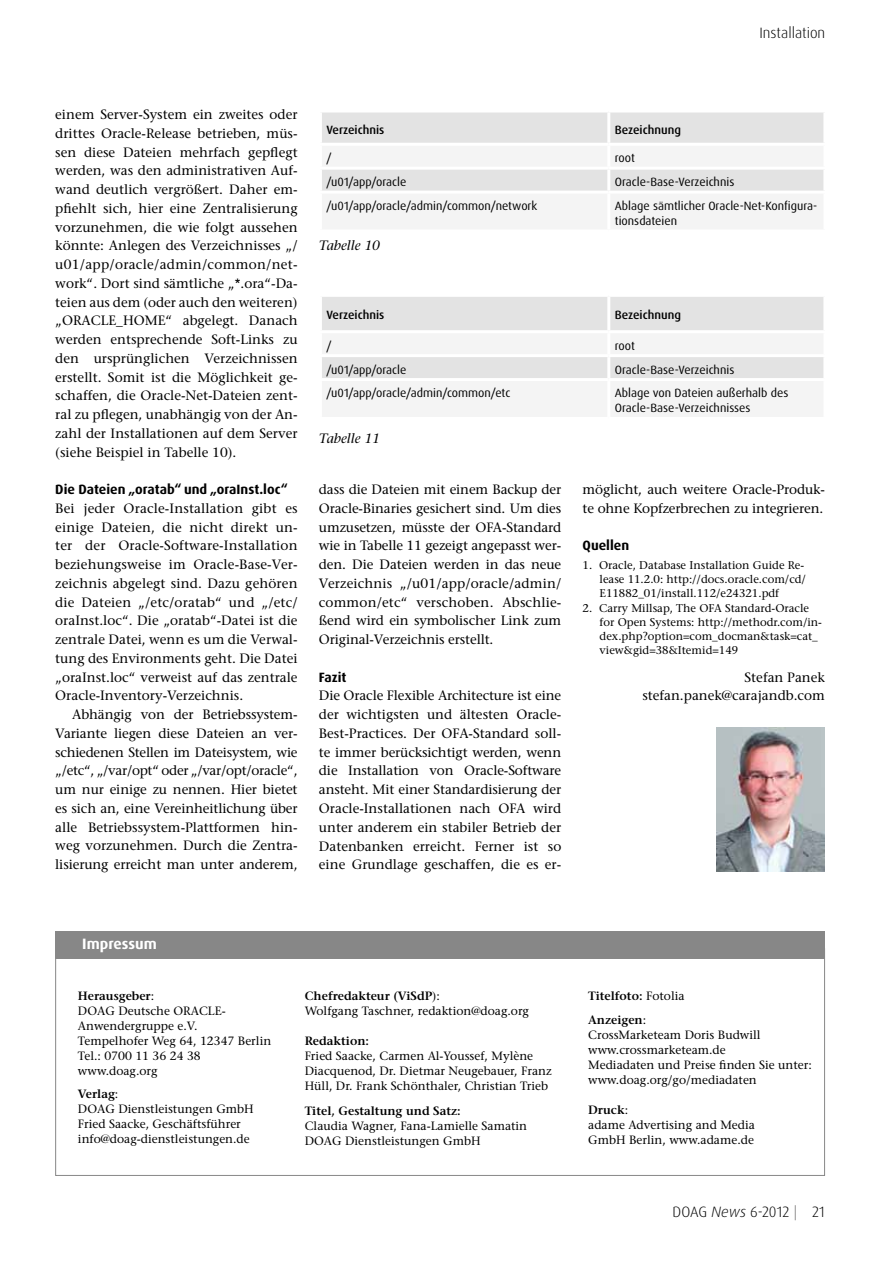
<style>
.page{position:relative;width:893px;height:1263px;background:#fff}
.page>*{position:absolute;margin:0;border:0;box-sizing:border-box;transform-origin:0 0}
.t1{font:300 15px "Dax Pro";color:#000}
.t2{font:700 15px "Dax Pro";color:#fff}
.t3{font:500 13.5px/18.8px "Stone Serif Std";color:#000;text-align:justify}
.t4{font:700 13.5px "Dax Pro";color:#000}
.t5{font:italic 500 13.5px "Stone Serif Std";color:#000}
.t6{font:500 12px/15px "Stone Serif Std";color:#000}
.t7{font:12px/15px "Dax Pro";color:#000}
.t8{font:600 12px/23.5px "Stone Serif Std";color:#000}
.t9{font:500 12px "Dax Pro";color:#000}
.t10{font:500 11.25px/14.2px "Stone Serif Std";color:#000}
.s1{font-weight:600}
.s2{font-weight:500}
.s3{font-style:italic}
.s4{color:#706f6f}
</style>
<div class="page">
<svg style="left:322px;top:112px;width:501px;height:117px"></svg>
<hr style="left:607px;top:112px;width:3px;height:31px;background:#fff">
<hr style="left:319px;top:143px;width:290px;height:3px;background:#fff">
<hr style="left:609px;top:143px;width:217px;height:3px;background:#fff">
<hr style="left:607px;top:146px;width:3px;height:21px;background:#fff">
<hr style="left:319px;top:167px;width:290px;height:3px;background:#fff">
<hr style="left:609px;top:167px;width:217px;height:3px;background:#fff">
<hr style="left:607px;top:170px;width:3px;height:21px;background:#fff">
<hr style="left:319px;top:191px;width:290px;height:3px;background:#fff">
<hr style="left:609px;top:191px;width:217px;height:3px;background:#fff">
<hr style="left:607px;top:194px;width:3px;height:35px;background:#fff">
<svg style="left:322px;top:297px;width:501px;height:120px"></svg>
<hr style="left:607px;top:297px;width:3px;height:33px;background:#fff">
<hr style="left:319px;top:330px;width:290px;height:3px;background:#fff">
<hr style="left:609px;top:330px;width:217px;height:3px;background:#fff">
<hr style="left:607px;top:333px;width:3px;height:21px;background:#fff">
<hr style="left:319px;top:354px;width:290px;height:3px;background:#fff">
<hr style="left:609px;top:354px;width:217px;height:3px;background:#fff">
<hr style="left:607px;top:357px;width:3px;height:21px;background:#fff">
<hr style="left:319px;top:378px;width:290px;height:3px;background:#fff">
<hr style="left:609px;top:378px;width:217px;height:3px;background:#fff">
<hr style="left:607px;top:381px;width:3px;height:36px;background:#fff">
<img style="left:717px;top:728px;width:108px;height:144px">
<div style="left:55px;top:931px;width:770px;height:27px;background:#878787"></div>
<p class="t1" style="left:759px;top:23px;width:67px">Installation</p>
<p class="t3" style="left:55px;top:105px;width:244px">einem Server-System ein zweites oder drittes Oracle-Release betrieben, müs&shy;sen diese Dateien mehrfach gepflegt werden, was den administrativen Auf&shy;wand deutlich vergrößert. Daher em&shy;pfiehlt sich, hier eine Zentralisierung vorzunehmen, die wie folgt aussehen könnte: Anlegen des Verzeichnisses „/ u01/app/oracle/admin/common/net&shy;work“. Dort sind sämtliche „*.ora“-Da&shy;teien aus dem (oder auch den weiteren) „ORACLE_HOME“ abgelegt. Danach werden entsprechende Soft-Links zu den ursprünglichen Verzeichnissen erstellt. Somit ist die Möglichkeit ge&shy;schaffen, die Oracle-Net-Dateien zent&shy;ral zu pflegen, unabhängig von der An&shy;zahl der Installationen auf dem Server (siehe Beispiel in Tabelle 10).</p>
<p class="t4" style="left:55px;top:481px;width:234px">Die Dateien „oratab“ und „oraInst.loc“</p>
<p class="t3" style="left:55px;top:499px;width:244px">Bei jeder Oracle-Installation gibt es einige Dateien, die nicht direkt un&shy;ter der Oracle-Software-Installation beziehungsweise im Oracle-Base-Ver&shy;zeichnis abgelegt sind. Dazu gehören die Dateien „/etc/oratab“ und „/etc/ oraInst.loc“. Die „oratab“-Datei ist die zentrale Datei, wenn es um die Verwal&shy;tung des Environments geht. Die Datei „oraInst.loc“ verweist auf das zentrale Oracle-Inventory-Verzeichnis.</p>
<p class="t3" style="left:55px;top:705px;width:244px;text-indent:17px">Abhängig von der Betriebssystem-Variante liegen diese Dateien an ver&shy;schiedenen Stellen im Dateisystem, wie „/etc“, „/var/opt“ oder „/var/opt/oracle“, um nur einige zu nennen. Hier bietet es sich an, eine Vereinheitlichung über alle Betriebssystem-Plattformen hin&shy;weg vorzunehmen. Durch die Zentra&shy;lisierung erreicht man unter anderem,</p>
<p class="t9" style="left:326px;top:122px;width:60px">Verzeichnis</p>
<p class="t9" style="left:615px;top:122px;width:68px">Bezeichnung</p>
<p class="t7" style="left:326px;top:151px;width:7px">/</p>
<p class="t7" style="left:615px;top:151px;width:22px">root</p>
<p class="t7" style="left:326px;top:174px;width:81px">/u01/app/oracle</p>
<p class="t7" style="left:615px;top:174px;width:121px">Oracle-Base-Verzeichnis</p>
<p class="t7" style="left:326px;top:198px;width:212px">/u01/app/oracle/admin/common/network</p>
<p class="t7" style="left:615px;top:198px;width:204px">Ablage sämtlicher Oracle-Net-Konfigura&shy;tionsdateien</p>
<p class="t5" style="left:319px;top:238px;width:63px">Tabelle 10</p>
<p class="t9" style="left:326px;top:308px;width:60px">Verzeichnis</p>
<p class="t9" style="left:615px;top:308px;width:68px">Bezeichnung</p>
<p class="t7" style="left:326px;top:338px;width:7px">/</p>
<p class="t7" style="left:615px;top:338px;width:22px">root</p>
<p class="t7" style="left:326px;top:362px;width:81px">/u01/app/oracle</p>
<p class="t7" style="left:615px;top:362px;width:121px">Oracle-Base-Verzeichnis</p>
<p class="t7" style="left:326px;top:386px;width:185px">/u01/app/oracle/admin/common/etc</p>
<p class="t7" style="left:615px;top:386px;width:175px">Ablage von Dateien außerhalb des<br>Oracle-Base-Verzeichnisses</p>
<p class="t5" style="left:319px;top:431px;width:63px">Tabelle 11</p>
<p class="t3" style="left:319px;top:480px;width:244px">dass die Dateien mit einem Backup der Oracle-Binaries gesichert sind. Um dies umzusetzen, müsste der OFA-Standard wie in Tabelle 11 gezeigt angepasst wer&shy;den. Die Dateien werden in das neue Verzeichnis „/u01/app/oracle/admin/ common/etc“ verschoben. Abschlie&shy;ßend wird ein symbolischer Link zum Original-Verzeichnis erstellt.</p>
<p class="t4" style="left:319px;top:668px;width:29px">Fazit</p>
<p class="t3" style="left:319px;top:686px;width:244px">Die Oracle Flexible Architecture ist eine der wichtigsten und ältesten Oracle-Best-Practices. Der OFA-Standard soll&shy;te immer berücksichtigt werden, wenn die Installation von Oracle-Software ansteht. Mit einer Standardisierung der Oracle-Installationen nach OFA wird unter anderem ein stabiler Betrieb der Datenbanken erreicht. Ferner ist so eine Grundlage geschaffen, die es er-</p>
<p class="t3" style="left:583px;top:480px;width:244px">möglicht, auch weitere Oracle-Produk&shy;te ohne Kopfzerbrechen zu integrieren.</p>
<p class="t4" style="left:583px;top:537px;width:48px">Quellen</p>
<p class="t10" style="left:600px;top:558px;width:208px;text-indent:-17px">1. Oracle, Database Installation Guide Re&shy;lease 11.2.0: http://docs.oracle.com/cd/<br>E11882_01/install.112/e24321.pdf</p>
<p class="t10" style="left:600px;top:601px;width:224px;text-indent:-17px">2. Carry Millsap, The OFA Standard-Oracle for Open Systems: http://methodr.com/in&shy;dex.php?option=com_docman&amp;task=cat_ view&amp;gid=38&amp;Itemid=149</p>
<p class="t3" style="left:642px;top:668px;width:184px;text-align:right">Stefan Panek stefan.panek@carajandb.com</p>
<p class="t2" style="left:82px;top:934px;width:76px">Impressum</p>
<p class="t6" style="left:78px;top:988px;width:195px"><span class="s1">Herausgeber</span>:<br>DOAG Deutsche ORACLE-<br>Anwendergruppe e.V.<br>Tempelhofer Weg 64, 12347 Berlin<br>Tel.: 0700 11 36 24 38 www.doag.org</p>
<p class="t6" style="left:78px;top:1086px;width:177px"><span class="s1">Verlag</span>:<br>DOAG Dienstleistungen GmbH<br>Fried Saacke, Geschäftsführer info@doag-dienstleistungen.de</p>
<p class="t6" style="left:305px;top:988px;width:226px"><span class="s1">Chefredakteur (ViSdP</span>):<br>Wolfgang Taschner, redaktion@doag.org</p>
<p class="t8" style="left:305px;top:1029px;width:66px">Redaktion:</p>
<p class="t6" style="left:305px;top:1048px;width:248px">Fried Saacke, Carmen Al-Youssef, Mylène<br>Diacquenod, Dr. Dietmar Neugebauer, Franz<br>Hüll, Dr. Frank Schönthaler, Christian Trieb</p>
<p class="t8" style="left:305px;top:1099px;width:158px">Titel, Gestaltung und Satz:</p>
<p class="t6" style="left:305px;top:1119px;width:224px">Claudia Wagner, Fana-Lamielle Samatin<br>DOAG Dienstleistungen GmbH</p>
<p class="t8" style="left:588px;top:984px;width:98px">Titelfoto: <span class="s2">Fotolia<br></span>Anzeigen<span class="s2">:</span></p>
<p class="t6" style="left:588px;top:1027px;width:225px">CrossMarketeam Doris Budwill www.crossmarketeam.de<br>Mediadaten und Preise finden Sie unter: www.doag.org/go/mediadaten</p>
<p class="t6" style="left:588px;top:1102px;width:168px"><span class="s1">Druck</span>:<br>adame Advertising and Media<br>GmbH Berlin, www.adame.de</p>
<p class="t1" style="left:672px;top:1202px;width:154px">DOAG <span class="s3">News</span> 6-2012 <span class="s4">|</span> 21</p>
</div>
